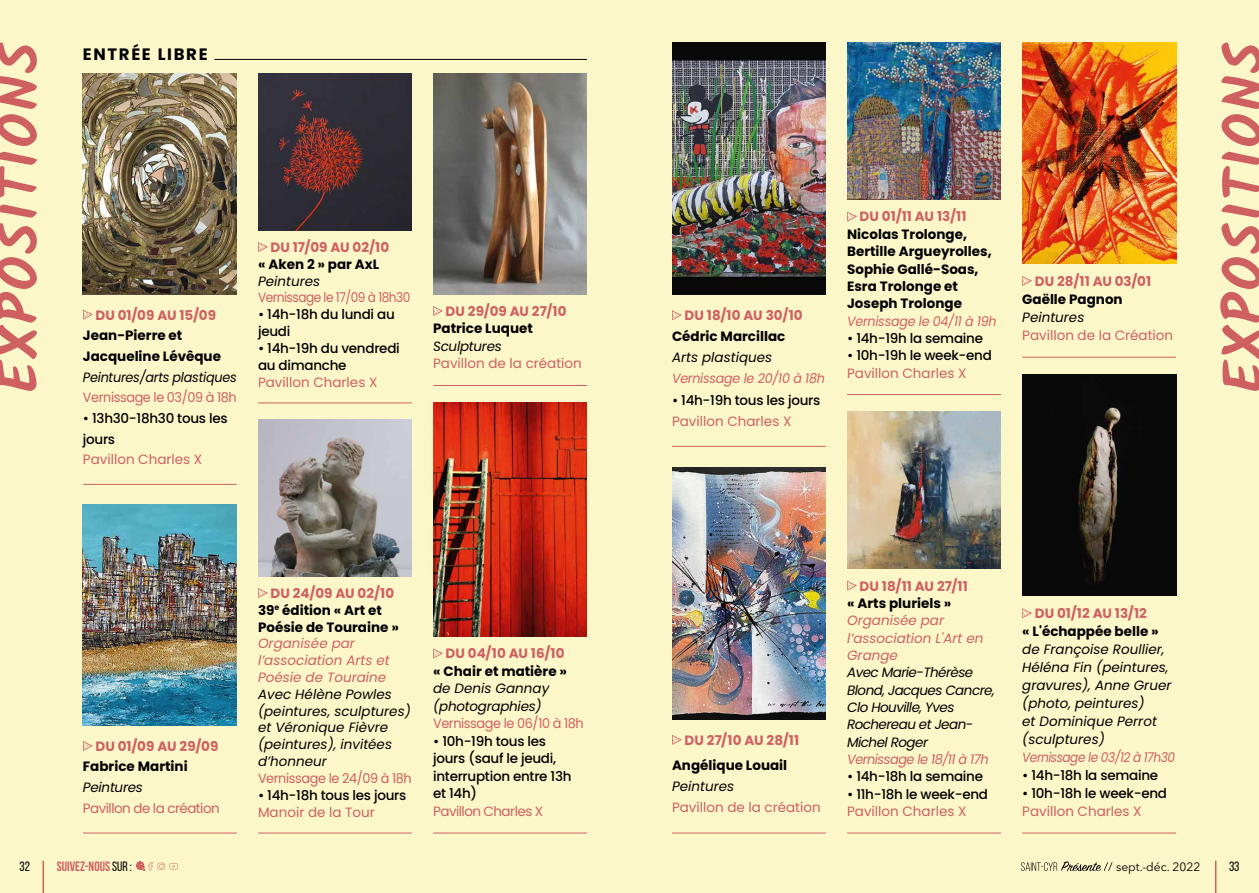
<style>
.page{position:relative;width:1259px;height:893px;background:#fff}
.page>*{position:absolute;margin:0;border:0;box-sizing:border-box;transform-origin:0 0}
.t1{font:700 55.35px "Kalam";letter-spacing:.05em;color:#cf6062}
.t2{font:700 16.5px "Poppins";letter-spacing:.1em;color:#000}
.t3{font:700 13.5px/17.4px "Poppins";color:#000}
.t4{font:500 13.5px/17.5px "Poppins";letter-spacing:-.02em;color:#000}
.t5{font:italic 13.5px/18px "Poppins";color:#000}
.t6{font:13.5px "Poppins";color:#cf6062}
.t7{font:700 13.5px "Poppins";letter-spacing:.01em;color:#cf6062}
.t8{font:italic 13.5px/16.8px "Poppins";color:#cf6062}
.t9{font:italic 13.5px/17.4px "Poppins";letter-spacing:-.04em;color:#000}
.t10{font:13.5px "Poppins";letter-spacing:-.03em;color:#cf6062;scale:.95 1}
.t11{font:italic 13.5px/17.5px "Poppins";letter-spacing:-.02em;color:#000}
.t12{font:italic 13.5px "Poppins";letter-spacing:-.02em;color:#cf6062;scale:.94 1}
.t13{font:13.5px "Poppins";letter-spacing:-.04em;color:#cf6062}
.t14{font:italic 13.5px "Poppins";letter-spacing:-.02em;color:#000;scale:.95 1}
.t15{font:13.5px "Poppins";letter-spacing:-.04em;color:#cf6062;scale:.9 1}
.t16{font:italic 13.5px "Poppins";letter-spacing:-.04em;color:#cf6062;scale:.9 1}
.t17{font:italic 13.5px "Poppins";letter-spacing:-.04em;color:#cf6062;scale:.96 1}
.t18{font:700 13.5px "Bebas Neue";color:#cf6062}
.t19{font:13.5px "Bebas Neue";color:#000}
.t20{font:12px "Avenir Next LT Pro";color:#000}
.s1{color:#cf6062}
.s2{font-weight:400;color:#000}
</style>
<div class="page">
<div style="left:0;top:0;width:629px;height:893px;background:#fcf7c9"></div>
<img style="left:83px;top:73px;width:154px;height:222px">
<svg style="left:83px;top:310px;width:10px;height:10px"></svg>
<hr style="left:83px;top:484px;width:154px;height:1px;background:#cf6062">
<img style="left:83px;top:505px;width:154px;height:221px">
<svg style="left:83px;top:741px;width:10px;height:10px"></svg>
<hr style="left:83px;top:833px;width:154px;height:1px;background:#cf6062">
<img style="left:258px;top:73px;width:154px;height:158px">
<svg style="left:258px;top:242px;width:10px;height:10px"></svg>
<hr style="left:258px;top:402px;width:154px;height:1px;background:#cf6062">
<img style="left:258px;top:419px;width:154px;height:158px">
<svg style="left:258px;top:588px;width:10px;height:10px"></svg>
<hr style="left:258px;top:833px;width:154px;height:1px;background:#cf6062">
<img style="left:433px;top:73px;width:154px;height:222px">
<svg style="left:433px;top:306px;width:10px;height:10px"></svg>
<hr style="left:433px;top:385px;width:154px;height:1px;background:#cf6062">
<img style="left:433px;top:403px;width:154px;height:234px">
<svg style="left:433px;top:648px;width:10px;height:10px"></svg>
<hr style="left:433px;top:833px;width:154px;height:1px;background:#cf6062">
<hr style="left:214px;top:59px;width:373px;height:1px;background:#000">
<div style="left:629px;top:0;width:630px;height:893px;background:#fcf7c9"></div>
<img style="left:672px;top:43px;width:154px;height:252px">
<svg style="left:672px;top:310px;width:10px;height:10px"></svg>
<hr style="left:672px;top:446px;width:154px;height:1px;background:#cf6062">
<img style="left:672px;top:467px;width:154px;height:252px">
<svg style="left:672px;top:735px;width:10px;height:10px"></svg>
<hr style="left:672px;top:833px;width:154px;height:1px;background:#cf6062">
<img style="left:1022px;top:43px;width:154px;height:221px">
<svg style="left:1022px;top:276px;width:10px;height:10px"></svg>
<hr style="left:1022px;top:357px;width:154px;height:1px;background:#cf6062">
<img style="left:1022px;top:375px;width:154px;height:221px">
<svg style="left:1022px;top:608px;width:10px;height:10px"></svg>
<hr style="left:1022px;top:833px;width:154px;height:1px;background:#cf6062">
<img style="left:847px;top:43px;width:154px;height:157px">
<svg style="left:847px;top:212px;width:10px;height:10px"></svg>
<hr style="left:847px;top:394px;width:154px;height:1px;background:#cf6062">
<img style="left:847px;top:412px;width:154px;height:157px">
<svg style="left:847px;top:581px;width:10px;height:10px"></svg>
<hr style="left:847px;top:833px;width:154px;height:1px;background:#cf6062">
<hr style="left:1215px;top:861px;width:1px;height:32px;background:#cf6062">
<svg style="left:1021px;top:861px;width:91px;height:10px"></svg>
<svg style="left:136px;top:861px;width:42px;height:10px"></svg>
<hr style="left:43px;top:861px;width:1px;height:32px;background:#cf6062">
<h1 class="t1" style="left:-14px;top:392px;width:351px;rotate:-90deg">EXPOSITIONS</h1>
<h1 class="t1" style="left:1211px;top:392px;width:351px;rotate:-90deg">EXPOSITIONS</h1>
<p class="t2" style="left:83px;top:45px;width:126px">ENTRÉE LIBRE</p>
<p class="t7" style="left:859px;top:209px;width:108px">DU 01/11 AU 13/11</p>
<p class="t3" style="left:847px;top:225px;width:146px">Nicolas Trolonge,<br>Bertille Argueyrolles,<br>Sophie Gallé-Soas,<br>Esra Trolonge et<br>Joseph Trolonge</p>
<p class="t12" style="left:847px;top:313px;width:161px">Vernissage le 04/11 à 19h</p>
<p class="t4" style="left:847px;top:329px;width:137px">• 14h-19h la semaine</p>
<p class="t4" style="left:847px;top:347px;width:146px">• 10h-19h le week-end</p>
<p class="t6" style="left:847px;top:365px;width:121px">Pavillon Charles X</p>
<p class="t7" style="left:270px;top:239px;width:120px">DU 17/09 AU 02/10</p>
<p class="t3" style="left:258px;top:255px;width:123px">« Aken 2 » par AxL</p>
<p class="t5" style="left:258px;top:272px;width:64px">Peintures</p>
<p class="t15" style="left:258px;top:290px;width:171px">Vernissage le 17/09 à 18h30</p>
<p class="t4" style="left:258px;top:306px;width:138px;line-height:16.8px">• 14h-18h du lundi au jeudi</p>
<p class="t4" style="left:258px;top:340px;width:143px;line-height:16.8px">• 14h-19h du vendredi au dimanche</p>
<p class="t6" style="left:258px;top:374px;width:121px">Pavillon Charles X</p>
<p class="t7" style="left:1034px;top:273px;width:118px">DU 28/11 AU 03/01</p>
<p class="t3" style="left:1022px;top:290px;width:102px">Gaëlle Pagnon</p>
<p class="t5" style="left:1022px;top:308px;width:64px">Peintures</p>
<p class="t6" style="left:1022px;top:327px;width:152px">Pavillon de la Création</p>
<p class="t7" style="left:445px;top:303px;width:122px">DU 29/09 AU 27/10</p>
<p class="t3" style="left:433px;top:320px;width:101px">Patrice Luquet</p>
<p class="t11" style="left:433px;top:337px;width:70px">Sculptures</p>
<p class="t6" style="left:433px;top:356px;width:150px">Pavillon de la création</p>
<p class="t7" style="left:95px;top:307px;width:122px">DU 01/09 AU 15/09</p>
<p class="t3" style="left:83px;top:325px;width:140px;line-height:20.7px">Jean-Pierre et<br>Jacqueline Lévêque</p>
<p class="t14" style="left:83px;top:369px;width:163px">Peintures/arts plastiques</p>
<p class="t10" style="left:83px;top:390px;width:163px">Vernissage le 03/09 à 18h</p>
<p class="t4" style="left:83px;top:408px;width:146px;line-height:20.7px">• 13h30-18h30 tous les jours</p>
<p class="t6" style="left:83px;top:452px;width:121px">Pavillon Charles X</p>
<p class="t7" style="left:684px;top:307px;width:120px">DU 18/10 AU 30/10</p>
<p class="t3" style="left:672px;top:328px;width:115px">Cédric Marcillac</p>
<p class="t5" style="left:672px;top:349px;width:102px">Arts plastiques</p>
<p class="t12" style="left:672px;top:371px;width:164px">Vernissage le 20/10 à 18h</p>
<p class="t4" style="left:672px;top:391px;width:150px">• 14h-19h tous les jours</p>
<p class="t6" style="left:672px;top:413px;width:121px">Pavillon Charles X</p>
<p class="t7" style="left:95px;top:738px;width:125px">DU 01/09 AU 29/09</p>
<p class="t3" style="left:83px;top:758px;width:106px">Fabrice Martini</p>
<p class="t11" style="left:83px;top:779px;width:61px">Peintures</p>
<p class="t13" style="left:83px;top:800px;width:138px">Pavillon de la création</p>
<p class="t3" style="left:258px;top:585px;width:142px;line-height:16.8px;text-indent:12px"><span class="s1">DU 24/09 AU 02/10<br></span>39<sup>e</sup> édition « Art et<br>Poésie de Touraine »</p>
<p class="t8" style="left:258px;top:635px;width:133px">Organisée par l’association Arts et<br>Poésie de Touraine</p>
<p class="t5" style="left:258px;top:686px;width:154px;line-height:16.8px">Avec Hélène Powles (peintures, sculptures) et Véronique Fièvre (peintures), invitées d’honneur</p>
<p class="t10" style="left:258px;top:770px;width:163px">Vernissage le 24/09 à 18h</p>
<p class="t4" style="left:258px;top:786px;width:150px">• 14h-18h tous les jours</p>
<p class="t6" style="left:258px;top:804px;width:118px">Manoir de la Tour</p>
<p class="t7" style="left:445px;top:646px;width:120px">DU 04/10 AU 16/10</p>
<p class="t3" style="left:433px;top:662px;width:135px">« Chair et matière »</p>
<p class="t11" style="left:433px;top:680px;width:118px">de Denis Gannay (photographies)</p>
<p class="t10" style="left:433px;top:716px;width:160px">Vernissage le 06/10 à 18h</p>
<p class="t4" style="left:433px;top:732px;width:140px">• 10h-19h tous les jours (sauf le jeudi, interruption entre 13h et 14h)</p>
<p class="t13" style="left:433px;top:803px;width:112px">Pavillon Charles X</p>
<p class="t7" style="left:684px;top:732px;width:116px">DU 27/10 AU 28/11</p>
<p class="t3" style="left:672px;top:757px;width:117px">Angélique Louail</p>
<p class="t5" style="left:672px;top:777px;width:64px">Peintures</p>
<p class="t6" style="left:672px;top:800px;width:150px">Pavillon de la création</p>
<p class="t7" style="left:859px;top:578px;width:110px">DU 18/11 AU 27/11</p>
<p class="t3" style="left:847px;top:594px;width:106px">« Arts pluriels »</p>
<p class="t8" style="left:847px;top:612px;width:138px;line-height:17.4px">Organisée par l’association L'Art en<br>Grange</p>
<p class="t9" style="left:847px;top:664px;width:149px">Avec Marie-Thérèse<br>Blond, Jacques Cancre,<br>Clo Houville, Yves<br>Rochereau et Jean-<br>Michel Roger</p>
<p class="t17" style="left:847px;top:751px;width:149px">Vernissage le 18/11 à 17h</p>
<p class="t4" style="left:847px;top:768px;width:137px">• 14h-18h la semaine</p>
<p class="t4" style="left:847px;top:785px;width:142px">• 11h-18h le week-end</p>
<p class="t6" style="left:847px;top:803px;width:121px">Pavillon Charles X</p>
<p class="t7" style="left:1034px;top:606px;width:114px">DU 01/12 AU 13/12</p>
<p class="t3" style="left:1022px;top:623px;width:138px">« L'échappée belle »</p>
<p class="t5" style="left:1022px;top:640px;width:151px">de Françoise Roullier,<br>Héléna Fin (peintures, gravures), Anne Gruer (photo, peintures)<br>et Dominique Perrot (sculptures)</p>
<p class="t16" style="left:1022px;top:749px;width:171px">Vernissage le 03/12 à 17h30</p>
<p class="t4" style="left:1022px;top:766px;width:137px">• 14h-18h la semaine</p>
<p class="t4" style="left:1022px;top:784px;width:146px">• 10h-18h le week-end</p>
<p class="t6" style="left:1022px;top:803px;width:121px">Pavillon Charles X</p>
<p class="t19" style="left:20px;top:859px;width:12px">32</p>
<p class="t18" style="left:57px;top:859px;width:77px">SUIVEZ-NOUS <span class="s2">SUR :</span></p>
<p class="t20" style="left:1116px;top:859px;width:86px">sept.-déc. 2022</p>
<p class="t19" style="left:1229px;top:859px;width:12px">33</p>
</div>
